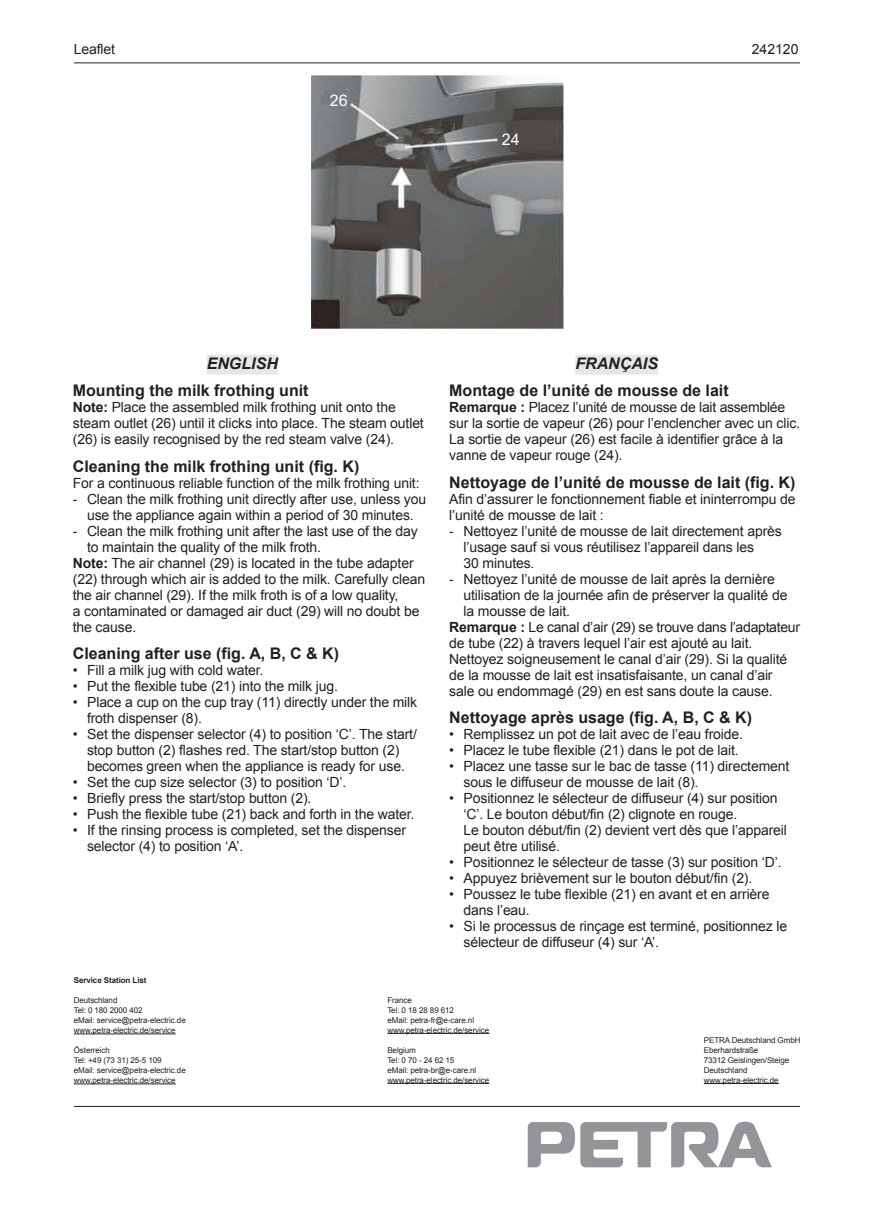
<style>
.page{position:relative;width:874px;height:1225px;background:#fff}
.page>*{position:absolute;margin:0;border:0;box-sizing:border-box;transform-origin:0 0}
.t1{font:700 16px "Arial";color:#231f20}
.t2{font:italic 700 16px "Arial";color:#231f20}
.t3{font:16px "Arial";color:#fff}
.t4{font:14px/16px "Arial";letter-spacing:-.01em;color:#231f20}
.t5{font:8px/10px "Arial";letter-spacing:-.01em;color:#231f20}
.t6{font:700 8px "Arial";letter-spacing:-.01em;color:#231f20}
.s1{font-weight:700}
</style>
<div class="page">
<hr style="left:74px;top:1106px;width:725px;height:1px;background:#231f20">
<hr style="left:74px;top:62px;width:725px;height:1px;background:#231f20">
<svg style="left:580px;top:1121px;width:191px;height:46px"></svg>
<svg style="left:527px;top:1122px;width:47px;height:45px"></svg>
<div style="left:575px;top:354px;width:82px;height:20px;background:#e6e7e9"></div>
<div style="left:207px;top:354px;width:71px;height:20px;background:#e6e7e9"></div>
<img style="left:311px;top:75px;width:252px;height:253px">
<hr style="left:74px;top:1033px;width:101px;height:1px;background:#231f20">
<hr style="left:74px;top:1083px;width:101px;height:1px;background:#231f20">
<hr style="left:387px;top:1033px;width:102px;height:1px;background:#231f20">
<hr style="left:387px;top:1083px;width:102px;height:1px;background:#231f20">
<hr style="left:703px;top:1083px;width:75px;height:1px;background:#231f20">
<p class="t4" style="left:74px;top:41px;width:43px">Leaflet</p>
<p class="t4" style="left:751px;top:41px;width:48px">242120</p>
<p class="t3" style="left:330px;top:90px;width:19px">26</p>
<p class="t3" style="left:501px;top:129px;width:19px">24</p>
<p class="t2" style="left:207px;top:353px;width:73px">ENGLISH</p>
<p class="t1" style="left:73px;top:380px;width:237px">Mounting the milk frothing unit</p>
<p class="t4" style="left:73px;top:399px;width:352px"><span class="s1">Note:</span> Place the assembled milk frothing unit onto the steam outlet (26) until it clicks into place. The steam outlet (26) is easily recognised by the red steam valve (24).</p>
<p class="t1" style="left:73px;top:455px;width:288px">Cleaning the milk frothing unit (fig. K)</p>
<p class="t4" style="left:73px;top:475px;width:348px">For a continuous reliable function of the milk frothing unit:</p>
<p class="t4" style="left:73px;top:491px;width:355px;text-align:center">- Clean the milk frothing unit directly after use, unless you use the appliance again within a period of 30 minutes.</p>
<p class="t4" style="left:73px;top:523px;width:346px">- Clean the milk frothing unit after the last use of the day</p>
<p class="t4" style="left:87px;top:539px;width:235px">to maintain the quality of the milk froth.</p>
<p class="t4" style="left:73px;top:555px;width:342px"><span class="s1">Note:</span> The air channel (29) is located in the tube adapter</p>
<p class="t4" style="left:73px;top:571px;width:353px">(22) through which air is added to the milk. Carefully clean</p>
<p class="t4" style="left:73px;top:587px;width:327px">the air channel (29). If the milk froth is of a low quality,</p>
<p class="t4" style="left:73px;top:603px;width:348px">a contaminated or damaged air duct (29) will no doubt be</p>
<p class="t4" style="left:73px;top:619px;width:65px">the cause.</p>
<p class="t1" style="left:73px;top:643px;width:268px">Cleaning after use (fig. A, B, C &amp; K)</p>
<p class="t4" style="left:73px;top:662px;width:192px">• Fill a milk jug with cold water.</p>
<p class="t4" style="left:73px;top:678px;width:266px">• Put the flexible tube (21) into the milk jug.</p>
<p class="t4" style="left:87px;top:694px;width:331px;text-indent:-14px">• Place a cup on the cup tray (11) directly under the milk froth dispenser (8).</p>
<p class="t4" style="left:73px;top:726px;width:345px;text-align:center">• Set the dispenser selector (4) to position ‘C’. The start/ stop button (2) flashes red. The start/stop button (2) becomes green when the appliance is ready for use.</p>
<p class="t4" style="left:73px;top:774px;width:275px">• Set the cup size selector (3) to position ‘D’.</p>
<p class="t4" style="left:73px;top:790px;width:240px">• Briefly press the start/stop button (2).</p>
<p class="t4" style="left:73px;top:806px;width:343px">• Push the flexible tube (21) back and forth in the water.</p>
<p class="t4" style="left:87px;top:822px;width:320px;text-indent:-14px">• If the rinsing process is completed, set the dispenser selector (4) to position ‘A’.</p>
<p class="t2" style="left:575px;top:353px;width:84px">FRANÇAIS</p>
<p class="t1" style="left:449px;top:380px;width:281px">Montage de l’unité de mousse de lait</p>
<p class="t4" style="left:449px;top:399px;width:352px"><span class="s1">Remarque :</span> Placez l’unité de mousse de lait assemblée sur la sortie de vapeur (26) pour l’enclencher avec un clic.<br>La sortie de vapeur (26) est facile à identifier grâce à la vanne de vapeur rouge (24).</p>
<p class="t1" style="left:449px;top:471px;width:347px">Nettoyage de l’unité de mousse de lait (fig. K)</p>
<p class="t4" style="left:449px;top:491px;width:348px">Afin d’assurer le fonctionnement fiable et ininterrompu de l’unité de mousse de lait :</p>
<p class="t4" style="left:463px;top:523px;width:320px;text-indent:-14px">- Nettoyez l’unité de mousse de lait directement après l’usage sauf si vous réutilisez l’appareil dans les<br>30 minutes.</p>
<p class="t4" style="left:449px;top:571px;width:327px">- Nettoyez l’unité de mousse de lait après la dernière</p>
<p class="t4" style="left:463px;top:587px;width:325px">utilisation de la journée afin de préserver la qualité de</p>
<p class="t4" style="left:463px;top:603px;width:108px">la mousse de lait.</p>
<p class="t4" style="left:449px;top:619px;width:352px"><span class="s1">Remarque :</span> Le canal d’air (29) se trouve dans l’adaptateur</p>
<p class="t4" style="left:449px;top:635px;width:304px">de tube (22) à travers lequel l’air est ajouté au lait.</p>
<p class="t4" style="left:449px;top:651px;width:339px">Nettoyez soigneusement le canal d’air (29). Si la qualité</p>
<p class="t4" style="left:449px;top:667px;width:325px">de la mousse de lait est insatisfaisante, un canal d’air</p>
<p class="t4" style="left:449px;top:683px;width:325px">sale ou endommagé (29) en est sans doute la cause.</p>
<p class="t1" style="left:449px;top:707px;width:304px">Nettoyage après usage (fig. A, B, C &amp; K)</p>
<p class="t4" style="left:449px;top:726px;width:295px">• Remplissez un pot de lait avec de l’eau froide.</p>
<p class="t4" style="left:449px;top:742px;width:291px">• Placez le tube flexible (21) dans le pot de lait.</p>
<p class="t4" style="left:463px;top:758px;width:327px;text-indent:-14px">• Placez une tasse sur le bac de tasse (11) directement sous le diffuseur de mousse de lait (8).</p>
<p class="t4" style="left:463px;top:790px;width:325px;text-indent:-14px">• Positionnez le sélecteur de diffuseur (4) sur position ‘C’. Le bouton début/fin (2) clignote en rouge.<br>Le bouton début/fin (2) devient vert dès que l’appareil peut être utilisé.</p>
<p class="t4" style="left:449px;top:854px;width:333px">• Positionnez le sélecteur de tasse (3) sur position ‘D’.</p>
<p class="t4" style="left:449px;top:870px;width:304px">• Appuyez brièvement sur le bouton début/fin (2).</p>
<p class="t4" style="left:463px;top:886px;width:307px;text-indent:-14px">• Poussez le tube flexible (21) en avant et en arrière dans l’eau.</p>
<p class="t4" style="left:463px;top:918px;width:325px;text-indent:-14px">• Si le processus de rinçage est terminé, positionnez le sélecteur de diffuseur (4) sur ‘A’.</p>
<p class="t6" style="left:74px;top:975px;width:74px">Service Station List</p>
<p class="t5" style="left:74px;top:995px;width:113px">Deutschland<br>Tel: 0 180 2000 402<br>eMail: service@petra-electric.de www.petra-electric.de/service</p>
<p class="t5" style="left:74px;top:1045px;width:113px">Österreich<br>Tel: +49 (73 31) 25-5 109<br>eMail: service@petra-electric.de www.petra-electric.de/service</p>
<p class="t5" style="left:387px;top:994px;width:103px">France<br>Tel: 0 18 28 89 612<br>eMail: petra-fr@e-care.nl www.petra-electric.de/service</p>
<p class="t5" style="left:387px;top:1044px;width:103px">Belgium<br>Tel: 0 70 - 24 62 15<br>eMail: petra-br@e-care.nl www.petra-electric.de/service</p>
<p class="t5" style="left:703px;top:1035px;width:98px">PETRA Deutschland GmbH<br>Eberhardstraße<br>73312 Geislingen/Steige<br>Deutschland www.petra-electric.de</p>
</div>
